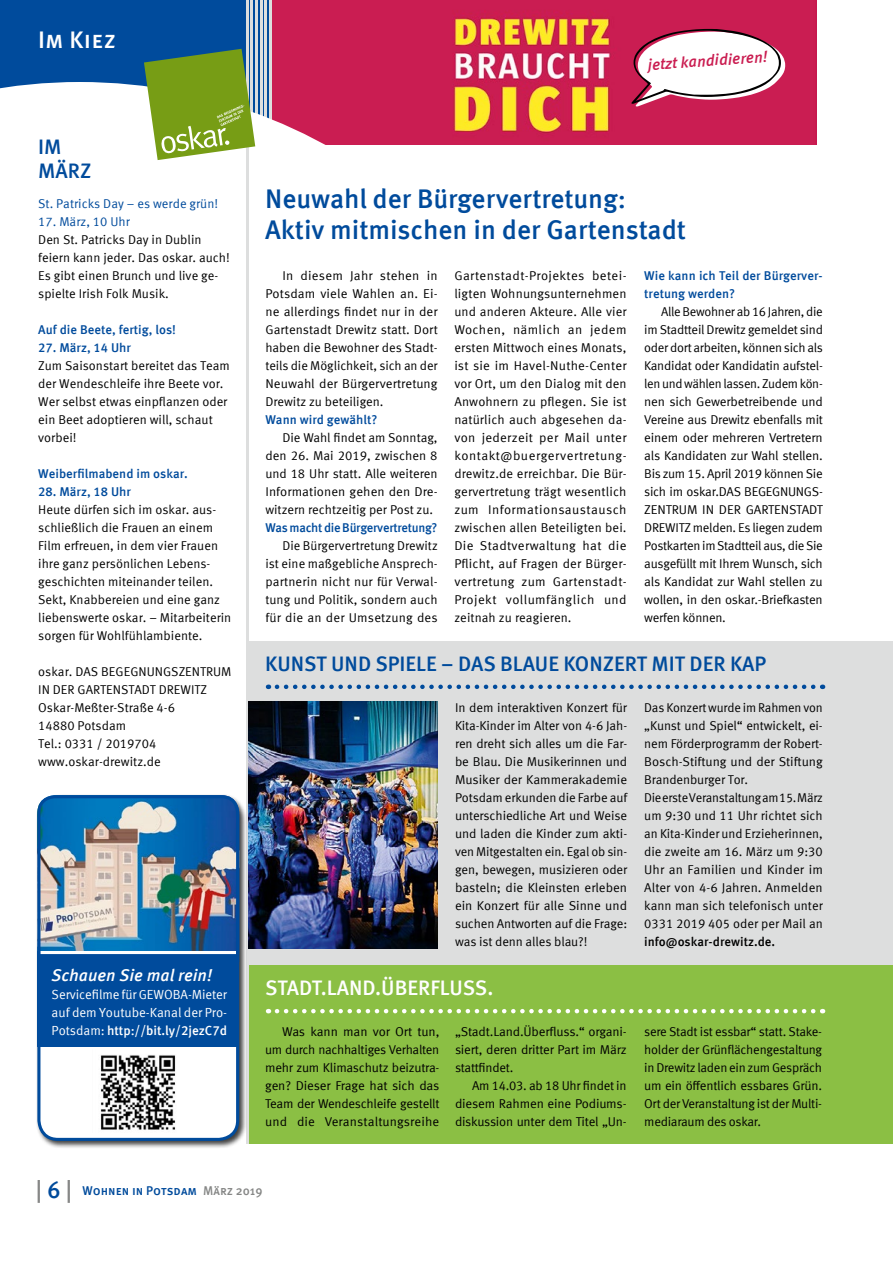
<style>
.page{position:relative;width:893px;height:1263px;background:#fff}
.page>*{position:absolute;margin:0;border:0;box-sizing:border-box;transform-origin:0 0}
.t1{font:500 27px/31.5px "Meta Offc";color:#004b9c}
.t2{font:500 24px "Meta Sc Offc";letter-spacing:.015em;color:#fff}
.t3{font:500 21px/24px "Meta Offc";color:#004b9c}
.t4{font:500 21px "Meta Offc";color:#fff}
.t5{font:italic 500 16.95px "Meta Offc";letter-spacing:-.005em;color:#fff}
.t6{font:italic 500 15.9px "Meta Offc";color:#ca1d51}
.t7{font:13.2px/17.9px "Meta Offc Norm";letter-spacing:-.005em;color:#fff}
.t8{font:500 13.2px "Meta Offc";letter-spacing:-.005em;color:#fff}
.t9{font:12.75px/18px "Meta Offc Norm";color:#000;text-align:justify}
.t10{font:500 12.75px/18px "Meta Offc";color:#004b9c}
.t11{font:12.75px "Meta Offc Norm";color:#004b9c}
.t12{font:500 12.75px "Meta Offc";letter-spacing:-.025em;color:#004b9c}
.t13{font:500 12.75px "Meta Sc Offc";color:#004b9c}
.t14{font:500 12.75px "Meta Offc";color:#000}
.s1{font-family:"Meta Offc Norm";font-weight:400}
.s2{font-size:24px;color:#868786}
.s3{font-size:24px}
.s4{color:#868786}
</style>
<div class="page">
<img style="left:272px;top:0;width:544px;height:145px">
<div style="left:247px;top:641px;width:646px;height:324px;background:#dddede"></div>
<div style="left:0;top:0;width:270px;height:146px;background:#004b9c"></div>
<hr style="left:264px;top:0;width:3px;height:121px;background:#dddede">
<hr style="left:269px;top:0;width:3px;height:121px;background:#dddede">
<hr style="left:260px;top:0;width:2px;height:121px;background:#dddede">
<hr style="left:255px;top:0;width:3px;height:121px;background:#dddede">
<hr style="left:251px;top:0;width:2px;height:121px;background:#dddede">
<svg style="left:0;top:82px;width:430px;height:65px;background:#e195af"></svg>
<div style="left:249px;top:965px;width:644px;height:179px;background:#8bbf44"></div>
<hr style="left:246px;top:0;width:3px;height:1144px;background:#dddede">
<svg style="left:144px;top:49px;width:111px;height:111px"></svg>
<svg style="left:277px;top:1009px;width:546px;height:4px"></svg>
<div style="left:36px;top:793px;width:211px;height:356px;background:#000;opacity:.75"></div>
<div style="left:39px;top:797px;width:199px;height:342px;background:#fff;border-radius:19px"></div>
<div style="left:37px;top:951px;width:202px;height:95px;background:#004b9c"></div>
<img style="left:100px;top:1055px;width:76px;height:75px">
<img style="left:36px;top:794px;width:205px;height:169px">
<hr style="left:41px;top:951px;width:195px;height:3px;background:#fff">
<img style="left:249px;top:702px;width:189px;height:246px">
<svg style="left:277px;top:684px;width:546px;height:5px"></svg>
<svg style="left:631px;top:29px;width:154px;height:77px"></svg>
<h2 class="t2" style="left:38px;top:26px;width:79px">Im Kiez</h2>
<h3 class="t3" style="left:38px;top:135px;width:55px">IM<br>MÄRZ</h3>
<p class="t11" style="left:38px;top:196px;width:181px">St. Patricks Day – es werde grün!</p>
<p class="t11" style="left:38px;top:214px;width:93px">17. März, 10 Uhr</p>
<p class="t9" style="left:38px;top:231px;width:193px;text-align:left">Den St. Patricks Day in Dublin feiern kann jeder. Das oskar. auch!<br>Es gibt einen Brunch und live ge&shy;spielte Irish Folk Musik.</p>
<p class="t10" style="left:38px;top:321px;width:139px">Auf die Beete, fertig, los!</p>
<p class="t10" style="left:38px;top:339px;width:94px">27. März, 14 Uhr</p>
<p class="t9" style="left:38px;top:357px;width:193px;text-align:left">Zum Saisonstart bereitet das Team der Wendeschleife ihre Beete vor.<br>Wer selbst etwas einpflanzen oder ein Beet adoptieren will, schaut vorbei!</p>
<p class="t10" style="left:38px;top:465px;width:151px">Weiberfilmabend im oskar.</p>
<p class="t10" style="left:38px;top:483px;width:94px">28. März, 18 Uhr</p>
<p class="t9" style="left:38px;top:501px;width:195px;text-align:left">Heute dürfen sich im oskar. aus&shy;schließlich die Frauen an einem<br>Film erfreuen, in dem vier Frauen ihre ganz persönlichen Lebens&shy;geschichten miteinander teilen.<br>Sekt, Knabbereien und eine ganz liebenswerte oskar. – Mitarbeiterin sorgen für Wohlfühlambiente.</p>
<p class="t9" style="left:38px;top:663px;width:195px;text-align:left">oskar. DAS BEGEGNUNGSZENTRUM<br>IN DER GARTENSTADT DREWITZ<br>Oskar-Meßter-Straße 4-6<br>14880 Potsdam<br>Tel.: 0331 / 2019704 www.oskar-drewitz.de</p>
<p class="t6" style="left:647px;top:55px;width:122px;rotate:-4deg">jetzt kandidieren!</p>
<h1 class="t1" style="left:265px;top:184px;width:422px">Neuwahl der Bürgervertretung:<br>Aktiv mitmischen in der Gartenstadt</h1>
<p class="t9" style="left:265px;top:267px;width:174px;text-indent:17px">In diesem Jahr stehen in Potsdam viele Wahlen an. Ei&shy;ne allerdings findet nur in der Gartenstadt Drewitz statt. Dort haben die Bewohner des Stadt&shy;teils die Möglichkeit, sich an der Neuwahl der Bürgervertretung Drewitz zu beteiligen.</p>
<p class="t10" style="left:265px;top:411px;width:114px">Wann wird gewählt?</p>
<p class="t9" style="left:265px;top:429px;width:174px;text-indent:17px">Die Wahl findet am Sonntag, den 26. Mai 2019, zwischen 8 und 18 Uhr statt. Alle weiteren Informationen gehen den Dre&shy;witzern rechtzeitig per Post zu.</p>
<p class="t12" style="left:265px;top:520px;width:174px">Was macht die Bürgervertretung?</p>
<p class="t9" style="left:265px;top:537px;width:174px;text-indent:17px">Die Bürgervertretung Drewitz ist eine maßgebliche Ansprech&shy;partnerin nicht nur für Verwal&shy;tung und Politik, sondern auch für die an der Umsetzung des</p>
<p class="t9" style="left:454px;top:267px;width:174px">Gartenstadt-Projektes betei&shy;ligten Wohnungsunternehmen und anderen Akteure. Alle vier Wochen, nämlich an jedem ersten Mittwoch eines Monats, ist sie im Havel-Nuthe-Center vor Ort, um den Dialog mit den Anwohnern zu pflegen. Sie ist natürlich auch abgesehen da&shy;von jederzeit per Mail unter kontakt@buergervertretung&shy;drewitz.de erreichbar. Die Bür&shy;gervertretung trägt wesentlich zum Informationsaustausch zwischen allen Beteiligten bei.<br>Die Stadtverwaltung hat die Pflicht, auf Fragen der Bürger&shy;vertretung zum Gartenstadt-Projekt vollumfänglich und zeitnah zu reagieren.</p>
<p class="t10" style="left:644px;top:267px;width:180px">Wie kann ich Teil der Bürgerver&shy;tretung werden?</p>
<p class="t9" style="left:644px;top:303px;width:180px;text-indent:17px">Alle Bewohner ab 16 Jahren, die im Stadtteil Drewitz gemeldet sind oder dort arbeiten, können sich als Kandidat oder Kandidatin aufstel&shy;len und wählen lassen. Zudem kön&shy;nen sich Gewerbetreibende und Vereine aus Drewitz ebenfalls mit einem oder mehreren Vertretern als Kandidaten zur Wahl stellen.<br>Bis zum 15. April 2019 können Sie sich im oskar.DAS BEGEGNUNGS-ZENTRUM IN DER GARTENSTADT DREWITZ melden. Es liegen zudem Postkarten im Stadtteil aus, die Sie ausgefüllt mit Ihrem Wunsch, sich als Kandidat zur Wahl stellen zu wollen, in den oskar.-Briefkasten werfen können.</p>
<h3 class="t3" style="left:265px;top:653px;width:503px">KUNST UND SPIELE – DAS BLAUE KONZERT MIT DER KAP</h3>
<p class="t9" style="left:455px;top:699px;width:174px">In dem interaktiven Konzert für Kita-Kinder im Alter von 4-6 Jah&shy;ren dreht sich alles um die Far&shy;be Blau. Die Musikerinnen und Musiker der Kammerakademie Potsdam erkunden die Farbe auf unterschiedliche Art und Weise und laden die Kinder zum akti&shy;ven Mitgestalten ein. Egal ob sin&shy;gen, bewegen, musizieren oder basteln; die Kleinsten erleben ein Konzert für alle Sinne und suchen Antworten auf die Frage: was ist denn alles blau?!</p>
<p class="t9" style="left:644px;top:699px;width:180px;text-align:left">Das Konzert wurde im Rahmen von „Kunst und Spiel“ entwickelt, ei&shy;nem Förderprogramm der Robert-<br>Bosch-Stiftung und der Stiftung<br>Brandenburger Tor.<br>Die erste Veranstaltung am 15. März um 9:30 und 11 Uhr richtet sich an Kita-Kinder und Erzieherinnen, die zweite am 16. März um 9:30<br>Uhr an Familien und Kinder im<br>Alter von 4-6 Jahren. Anmelden kann man sich telefonisch unter<br>0331 2019 405 oder per Mail an</p>
<p class="t14" style="left:644px;top:934px;width:133px">info@oskar-drewitz.de.</p>
<h3 class="t5" style="left:52px;top:965px;width:162px">Schauen Sie mal rein!</h3>
<p class="t7" style="left:52px;top:986px;width:177px">Servicefilme für GEWOBA-Mieter auf dem Youtube-Kanal der Pro-</p>
<p class="t8" style="left:52px;top:1022px;width:177px"><span class="s1">Potsdam:</span> http://bit.ly/2jezC7d</p>
<p class="t9" style="left:265px;top:1023px;width:176px;text-indent:17px">Was kann man vor Ort tun, um durch nachhaltiges Verhalten mehr zum Klimaschutz beizutra&shy;gen? Dieser Frage hat sich das Team der Wendeschleife gestellt und die Veranstaltungsreihe</p>
<p class="t9" style="left:455px;top:1023px;width:173px">„Stadt.Land.Überfluss.“ organi&shy;siert, deren dritter Part im März stattfindet.</p>
<h3 class="t4" style="left:265px;top:976px;width:230px">STADT.LAND.ÜBERFLUSS.</h3>
<p class="t9" style="left:455px;top:1077px;width:173px;text-indent:17px">Am 14.03. ab 18 Uhr findet in diesem Rahmen eine Podiums&shy;diskussion unter dem Titel „Un-</p>
<p class="t9" style="left:644px;top:1023px;width:179px">sere Stadt ist essbar“ statt. Stake&shy;holder der Grünflächengestaltung in Drewitz laden ein zum Gespräch um ein öffentlich essbares Grün.<br>Ort der Veranstaltung ist der Multi&shy;mediaraum des oskar.</p>
<p class="t13" style="left:36px;top:1183px;width:228px"><span class="s2">|</span> <span class="s3">6</span> <span class="s2">|</span> Wohnen in Potsdam <span class="s4">März 2019</span></p>
</div>
